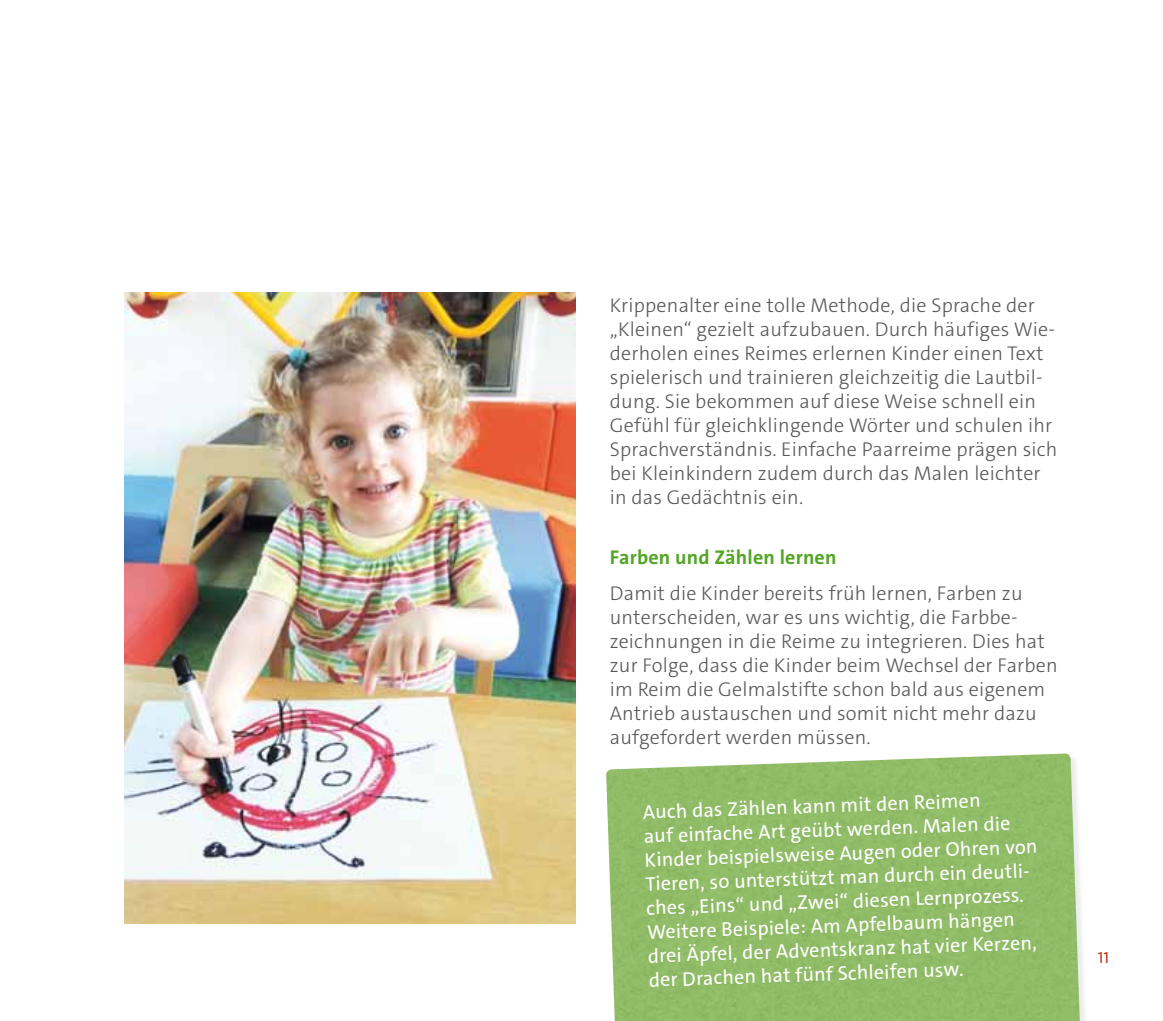
<style>
.page{position:relative;width:1163px;height:1021px;background:#fff}
.page>*{position:absolute;margin:0;border:0;box-sizing:border-box;transform-origin:0 0}
.t1{font:300 20px/24px "The Sans C4 s";letter-spacing:.01em;color:#58585a}
.t2{font:20px/24px "The Sans C4 s";color:#fff}
.t3{font:700 20px "The Sans C4 s";letter-spacing:.01em;color:#53a526}
.t4{font:16px "The Sans C4 s";color:#be341d}
</style>
<div class="page">
<div style="left:606px;top:753px;width:474px;height:267px;background:#91bc68"></div>
<img style="left:125px;top:292px;width:450px;height:631px">
<p class="t1" style="left:609px;top:295px;width:449px">Krippenalter eine tolle Methode, die Sprache der „Kleinen“ gezielt aufzubauen. Durch häufiges Wie&shy;derholen eines Reimes erlernen Kinder einen Text spielerisch und trainieren gleichzeitig die Lautbil&shy;dung. Sie bekommen auf diese Weise schnell ein Gefühl für gleichklingende Wörter und schulen ihr Sprachverständnis. Einfache Paarreime prägen sich bei Kleinkindern zudem durch das Malen leichter in das Gedächtnis ein.</p>
<p class="t3" style="left:609px;top:550px;width:228px">Farben und Zählen lernen</p>
<p class="t1" style="left:609px;top:583px;width:449px">Damit die Kinder bereits früh lernen, Farben zu unterscheiden, war es uns wichtig, die Farbbe&shy;zeichnungen in die Reime zu integrieren. Dies hat zur Folge, dass die Kinder beim Wechsel der Farben im Reim die Gelmalstifte schon bald aus eigenem Antrieb austauschen und somit nicht mehr dazu aufgefordert werden müssen.</p>
<p class="t2" style="left:642px;top:802px;width:394px;rotate:-2deg">Auch das Zählen kann mit den Reimen<br>auf einfache Art geübt werden. Malen die Kinder beispielsweise Augen oder Ohren von Tieren, so unterstützt man durch ein deutli&shy;ches „Eins“ und „Zwei“ diesen Lernprozess.<br>Weitere Beispiele: Am Apfelbaum hängen drei Äpfel, der Adventskranz hat vier Kerzen, der Drachen hat fünf Schleifen usw.</p>
<p class="t4" style="left:1097px;top:951px;width:13px">11</p>
</div>
